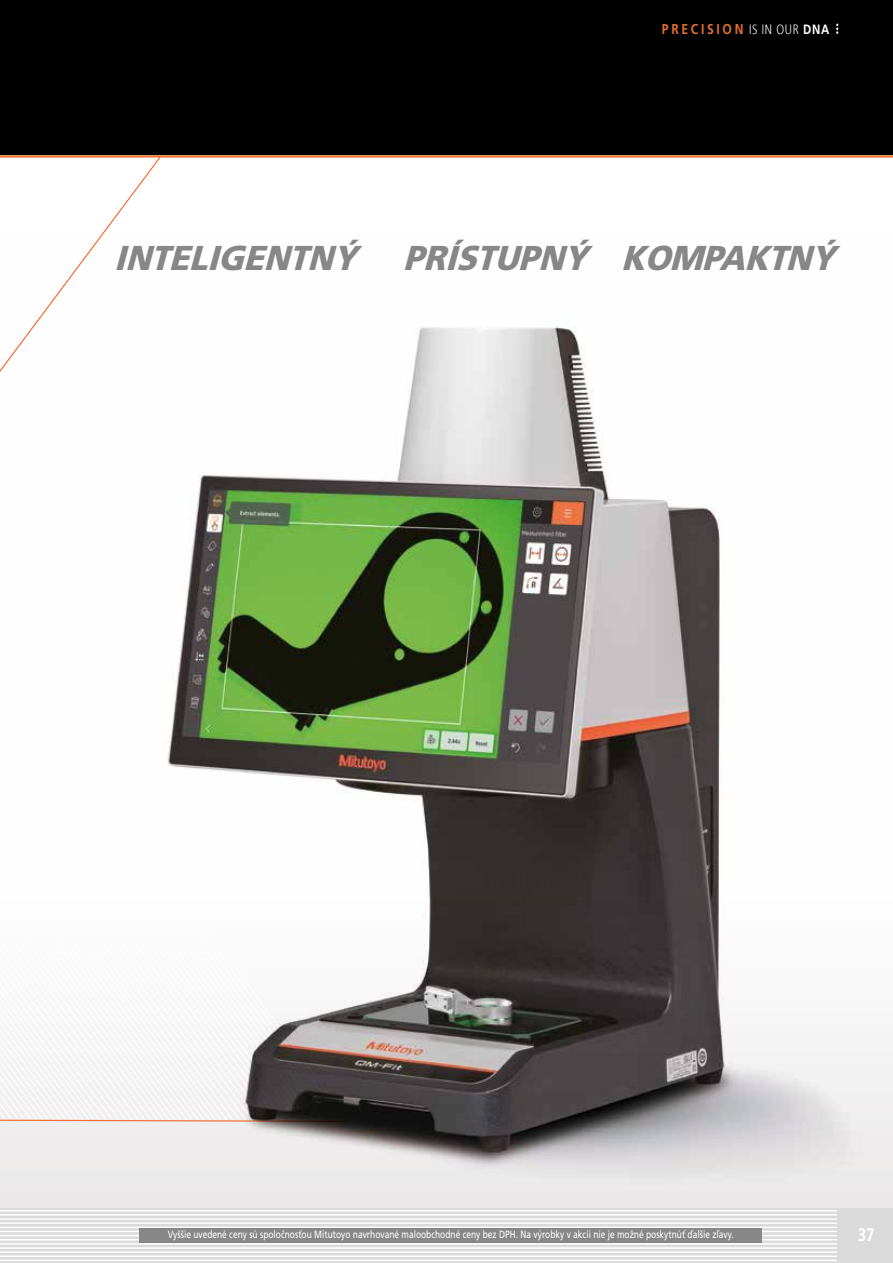
<style>
.page{position:relative;width:893px;height:1263px;background:#fff}
.page>*{position:absolute;margin:0;border:0;box-sizing:border-box;transform-origin:0 0}
.t1{font:italic 900 34.5px "Mitutoyo Frutiger";color:#878787}
.t2{font:700 18px "Mitutoyo Frutiger";color:#fff}
.t3{font:700 14.25px "Mitutoyo Frutiger";letter-spacing:.19em;color:#e46f2e}
.t4{font:10.5px "Mitutoyo Frutiger";color:#fff}
.s1{font-weight:300;font-size:13.5px;color:#fff}
.s2{font-size:13.5px;color:#fff}
</style>
<div class="page">
<div style="left:0;top:1208px;width:838px;height:55px;background:#dadada"></div>
<hr style="left:0;top:1210px;width:838px;height:1px;background:#fff">
<hr style="left:0;top:1214px;width:838px;height:2px;background:#fff">
<hr style="left:0;top:1218px;width:838px;height:2px;background:#fff">
<hr style="left:0;top:1222px;width:838px;height:2px;background:#fff">
<hr style="left:0;top:1226px;width:838px;height:2px;background:#fff">
<hr style="left:0;top:1231px;width:838px;height:1px;background:#fff">
<hr style="left:0;top:1235px;width:838px;height:1px;background:#fff">
<hr style="left:0;top:1239px;width:838px;height:1px;background:#fff">
<hr style="left:0;top:1243px;width:838px;height:1px;background:#fff">
<hr style="left:0;top:1247px;width:838px;height:2px;background:#fff">
<hr style="left:0;top:1251px;width:838px;height:2px;background:#fff">
<hr style="left:0;top:1255px;width:838px;height:2px;background:#fff">
<hr style="left:0;top:1260px;width:838px;height:1px;background:#fff">
<div style="left:838px;top:1208px;width:55px;height:55px;background:#dadada"></div>
<div style="left:139px;top:1229px;width:623px;height:14px;background:#878787"></div>
<div style="left:0;top:0;width:893px;height:155px;background:#000"></div>
<img style="left:0;top:232px;width:893px;height:976px">
<hr style="left:0;top:155px;width:893px;height:2px;background:#ee712a">
<svg style="left:836px;top:24px;width:2px;height:10px"></svg>
<h3 class="t3" style="left:662px;top:21px;width:169px">PRECISION <span class="s1">IS IN OUR</span> <span class="s2">DNA</span></h3>
<h1 class="t1" style="left:114px;top:237px;width:733px">INTELIGENTNÝ PRÍSTUPNÝ KOMPAKTNÝ</h1>
<p class="t4" style="left:168px;top:1228px;width:567px">Vyššie uvedené ceny sú spoločnosťou Mitutoyo navrhované maloobchodné ceny bez DPH. Na výrobky v akcii nie je možné poskytnúť ďalšie zľavy.</p>
<h2 class="t2" style="left:858px;top:1224px;width:19px">37</h2>
</div>
